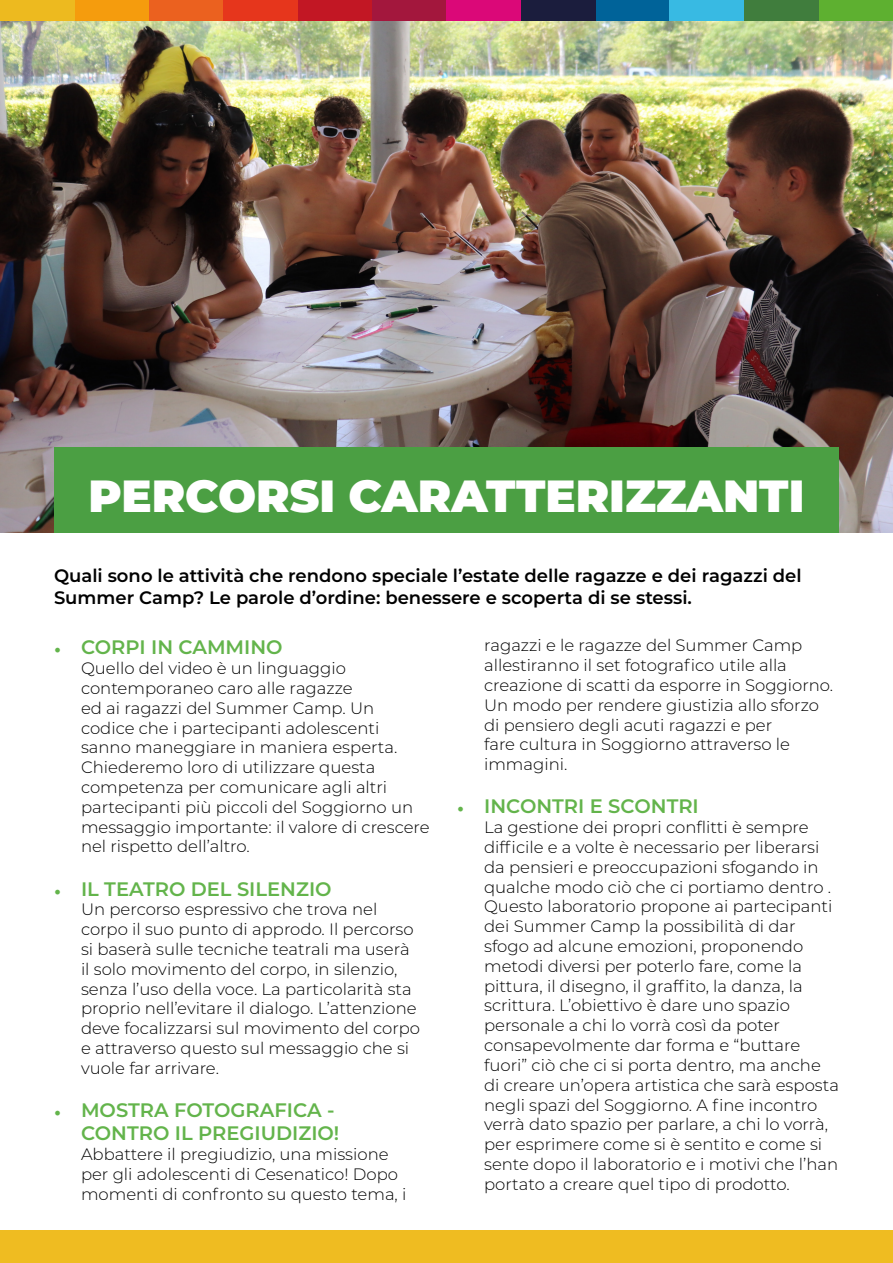
<style>
.page{position:relative;width:893px;height:1263px;background:#fff}
.page>*{position:absolute;margin:0;border:0;box-sizing:border-box;transform-origin:0 0}
.t1{font:900 45px "Montserrat";color:#fff}
.t2{font:600 19.5px/23.4px "Montserrat";color:#63b44b;text-align:right}
.t3{font:600 18px/21.6px "Montserrat";color:#000}
.t4{font:300 16.5px/19.8px "Montserrat";color:#000}
.s1{font-family:"Minion Pro";font-weight:400;font-size:18px}
</style>
<div class="page">
<div style="left:0;top:1230px;width:893px;height:33px;background:#efbc21"></div>
<div style="left:372px;top:0;width:74px;height:21px;background:#a3173d"></div>
<div style="left:819px;top:0;width:74px;height:21px;background:#5eb030"></div>
<div style="left:149px;top:0;width:74px;height:21px;background:#eb611f"></div>
<div style="left:595px;top:0;width:75px;height:21px;background:#006399"></div>
<div style="left:298px;top:0;width:74px;height:21px;background:#c21724"></div>
<div style="left:744px;top:0;width:75px;height:21px;background:#407d3d"></div>
<div style="left:74px;top:0;width:75px;height:21px;background:#f59c0d"></div>
<div style="left:521px;top:0;width:74px;height:21px;background:#1b1d3d"></div>
<div style="left:223px;top:0;width:75px;height:21px;background:#e6361c"></div>
<div style="left:670px;top:0;width:74px;height:21px;background:#38bae3"></div>
<div style="left:0;top:0;width:74px;height:21px;background:#edba1f"></div>
<div style="left:446px;top:0;width:75px;height:21px;background:#db0878"></div>
<img style="left:0;top:21px;width:893px;height:512px">
<div style="left:54px;top:448px;width:785px;height:85px;background:#4b9f43"></div>
<h1 class="t1" style="left:88px;top:462px;width:717px">PERCORSI CARATTERIZZANTI</h1>
<p class="t3" style="left:54px;top:564px;width:749px">Quali sono le attività che rendono speciale l’estate delle ragazze e dei ragazzi del<br>Summer Camp? Le parole d’ordine: benessere e scoperta di se stessi.</p>
<p class="t2" style="left:54px;top:635px;width:230px"><span class="s1">•</span> CORPI IN CAMMINO</p>
<p class="t4" style="left:81px;top:658px;width:350px">Quello del video è un linguaggio contemporaneo caro alle ragazze<br>ed ai ragazzi del Summer Camp. Un codice che i partecipanti adolescenti sanno maneggiare in maniera esperta.<br>Chiederemo loro di utilizzare questa competenza per comunicare agli altri partecipanti più piccoli del Soggiorno un messaggio importante: il valore di crescere nel rispetto dell’altro.</p>
<p class="t2" style="left:54px;top:876px;width:279px"><span class="s1">•</span> IL TEATRO DEL SILENZIO</p>
<p class="t4" style="left:81px;top:899px;width:341px">Un percorso espressivo che trova nel corpo il suo punto di approdo. Il percorso si baserà sulle tecniche teatrali ma userà il solo movimento del corpo, in silenzio, senza l’uso della voce. La particolarità sta proprio nell’evitare il dialogo. L’attenzione deve focalizzarsi sul movimento del corpo e attraverso questo sul messaggio che si vuole far arrivare.</p>
<p class="t2" style="left:54px;top:1097px;width:287px"><span class="s1">•</span> MOSTRA FOTOGRAFICA -<br>CONTRO IL PREGIUDIZIO!</p>
<p class="t4" style="left:81px;top:1144px;width:327px">Abbattere il pregiudizio, una missione per gli adolescenti di Cesenatico! Dopo momenti di confronto su questo tema, i</p>
<p class="t4" style="left:484px;top:635px;width:351px">ragazzi e le ragazze del Summer Camp allestiranno il set fotografico utile alla creazione di scatti da esporre in Soggiorno.<br>Un modo per rendere giustizia allo sforzo di pensiero degli acuti ragazzi e per<br>fare cultura in Soggiorno attraverso le immagini.</p>
<p class="t2" style="left:457px;top:794px;width:243px"><span class="s1">•</span> INCONTRI E SCONTRI</p>
<p class="t4" style="left:484px;top:817px;width:356px">La gestione dei propri conflitti è sempre difficile e a volte è necessario per liberarsi da pensieri e preoccupazioni sfogando in qualche modo ciò che ci portiamo dentro .<br>Questo laboratorio propone ai partecipanti dei Summer Camp la possibilità di dar sfogo ad alcune emozioni, proponendo metodi diversi per poterlo fare, come la pittura, il disegno, il graffito, la danza, la scrittura. L’obiettivo è dare uno spazio personale a chi lo vorrà così da poter consapevolmente dar forma e “buttare fuori” ciò che ci si porta dentro, ma anche di creare un’opera artistica che sarà esposta negli spazi del Soggiorno. A fine incontro verrà dato spazio per parlare, a chi lo vorrà, per esprimere come si è sentito e come si sente dopo il laboratorio e i motivi che l’han portato a creare quel tipo di prodotto.</p>
</div>
